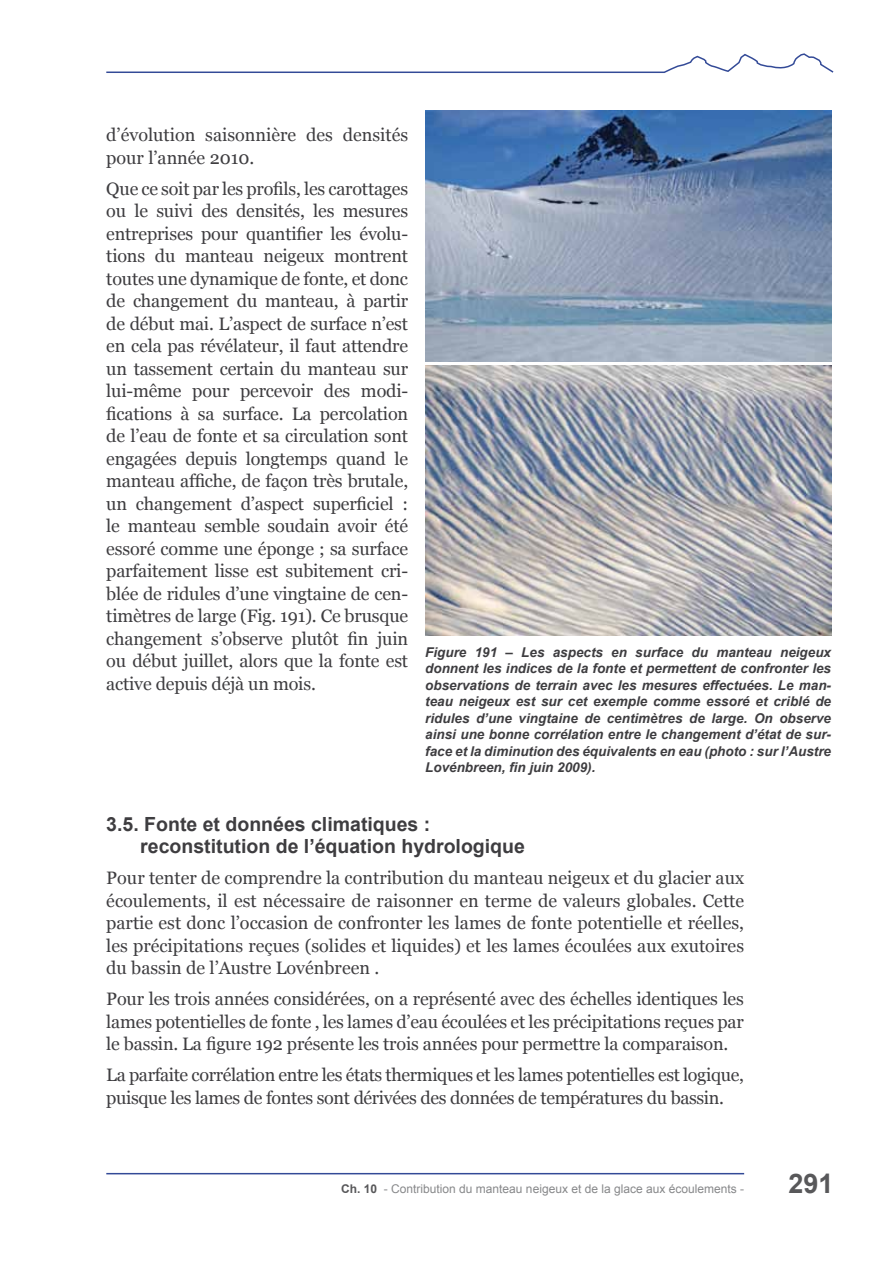
<style>
.page{position:relative;width:893px;height:1263px;background:#fff}
.page>*{position:absolute;margin:0;border:0;box-sizing:border-box;transform-origin:0 0}
.t1{font:700 27px "Arial";color:#58585a}
.t2{font:700 19.5px/22.5px "Arial";color:#3e3d40}
.t3{font:18px/22.5px "Georgia";letter-spacing:-.01em;color:#3e3d40;text-align:justify}
.t4{font:italic 700 13.5px/16.5px "Arial";color:#3e3d40;text-align:justify}
.t5{font:12px "Arial";color:#87888a}
.s1{font-weight:700;color:#58585a}
</style>
<div class="page">
<hr style="left:106px;top:1173px;width:638px;height:1px;background:#334a97">
<svg style="left:106px;top:53px;width:728px;height:20px"></svg>
<img style="left:425px;top:365px;width:406px;height:270px">
<img style="left:425px;top:111px;width:406px;height:250px">
<p class="t3" style="left:106px;top:124px;width:303px">d’évolution saisonnière des densités pour l’année 2010.</p>
<p class="t3" style="left:106px;top:178px;width:303px">Que ce soit par les profils, les carottages ou le suivi des densités, les mesures entreprises pour quantifier les évolu&shy;tions du manteau neigeux montrent toutes une dynamique de fonte, et donc de changement du manteau, à partir de début mai. L’aspect de surface n’est en cela pas révélateur, il faut attendre un tassement certain du manteau sur lui-même pour percevoir des modi&shy;fications à sa surface. La percolation de l’eau de fonte et sa circulation sont engagées depuis longtemps quand le manteau affiche, de façon très brutale, un changement d’aspect superficiel : le manteau semble soudain avoir été essoré comme une éponge ; sa surface parfaitement lisse est subitement cri&shy;blée de ridules d’une vingtaine de cen&shy;timètres de large (Fig. 191). Ce brusque changement s’observe plutôt fin juin ou début juillet, alors que la fonte est active depuis déjà un mois.</p>
<p class="t4" style="left:425px;top:644px;width:407px">Figure 191 – Les aspects en surface du manteau neigeux donnent les indices de la fonte et permettent de confronter les observations de terrain avec les mesures effectuées. Le man&shy;teau neigeux est sur cet exemple comme essoré et criblé de ridules d’une vingtaine de centimètres de large. On observe ainsi une bonne corrélation entre le changement d’état de sur&shy;face et la diminution des équivalents en eau (photo : sur l’Austre Lovénbreen, fin juin 2009).</p>
<p class="t2" style="left:140px;top:813px;width:386px;text-indent:-34px">3.5. Fonte et données climatiques : reconstitution de l’équation hydrologique</p>
<p class="t3" style="left:106px;top:867px;width:639px">Pour tenter de comprendre la contribution du manteau neigeux et du glacier aux écoulements, il est nécessaire de raisonner en terme de valeurs globales. Cette partie est donc l’occasion de confronter les lames de fonte potentielle et réelles, les précipitations reçues (solides et liquides) et les lames écoulées aux exutoires du bassin de l’Austre Lovénbreen .</p>
<p class="t3" style="left:106px;top:988px;width:639px">Pour les trois années considérées, on a représenté avec des échelles identiques les lames potentielles de fonte , les lames d’eau écoulées et les précipitations reçues par le bassin. La figure 192 présente les trois années pour permettre la comparaison.</p>
<p class="t3" style="left:106px;top:1064px;width:639px">La parfaite corrélation entre les états thermiques et les lames potentielles est logique, puisque les lames de fontes sont dérivées des données de températures du bassin.</p>
<p class="t5" style="left:341px;top:1181px;width:404px"><span class="s1">Ch. 10</span> - Contribution du manteau neigeux et de la glace aux écoulements -</p>
<h1 class="t1" style="left:788px;top:1166px;width:47px">291</h1>
</div>
